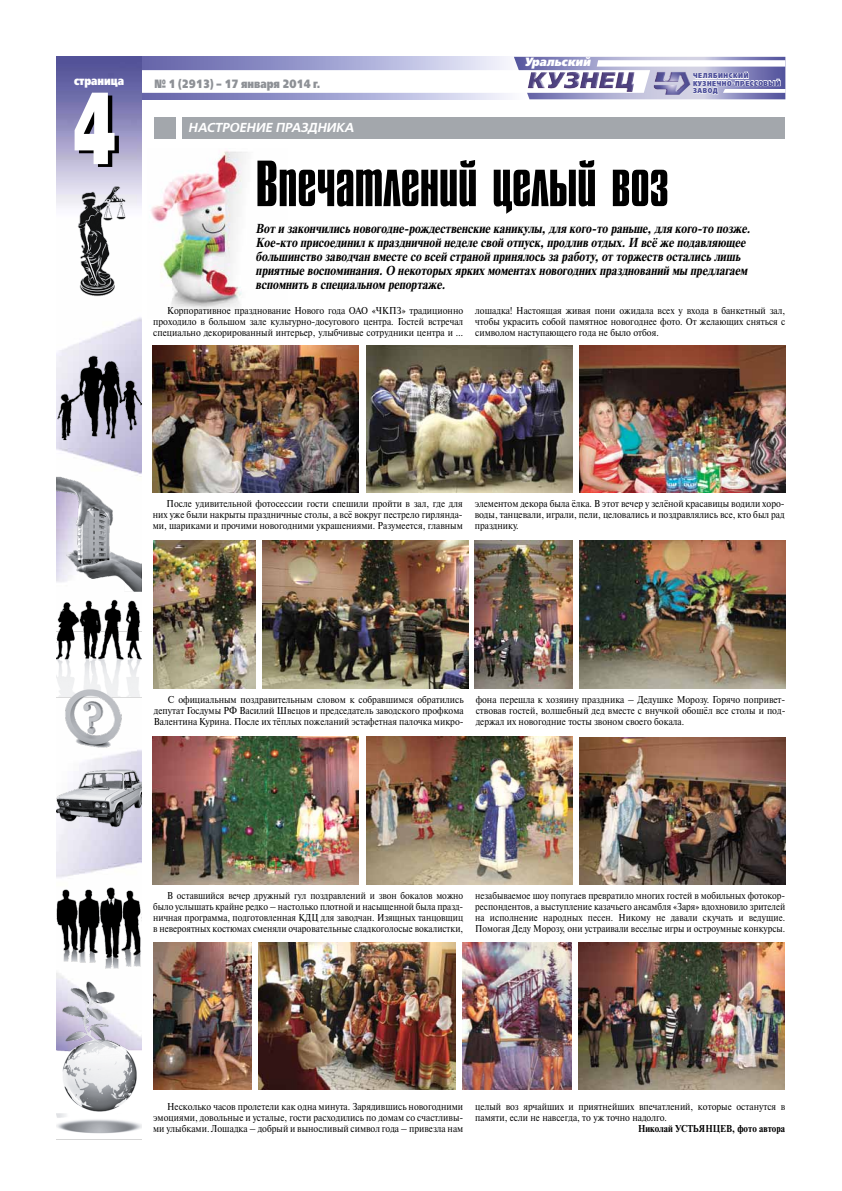
<style>
.page{position:relative;width:842px;height:1191px;background:#fff}
.page>*{position:absolute;margin:0;border:0;box-sizing:border-box;transform-origin:0 0}
.t1{font:102px "Free Set Black C";color:#000;scale:.58 1}
.t2{font:65px "Star C";color:#000;scale:.9 1}
.t3{font:italic 700 13px/14px "Newton C";color:#000;scale:.9 1}
.t4{font:italic 700 13px "Free Set C";color:#fff}
.t5{font:12px "Free Set Black C";color:#8e9196;scale:.8 1}
.t6{font:italic 12px "Free Set Black C";color:#fff;scale:.9 1}
.t7{font:12px "Free Set Black C";color:#fff;scale:.8 1}
.t8{font:10px/11px "Newton C";color:#000;text-align:justify;scale:.9 1}
.t9{font:10px/11px "Newton C";color:#000;text-align:justify;scale:.88 1}
.t10{font:700 10px "Newton C";color:#000;scale:.9 1}
.t11{font:7.1px/7.3px "Free Set Black C";letter-spacing:.1em;color:#51539c;scale:.8 1}
</style>
<div class="page">
<svg style="left:56px;top:57px;width:730px;height:42px"></svg>
<img style="left:557px;top:72px;width:78px;height:20px">
<img style="left:57px;top:66px;width:85px;height:1074px">
<img style="left:151px;top:151px;width:96px;height:159px">
<div style="left:182px;top:117px;width:603px;height:21px;background:#a3a7ac"></div>
<div style="left:154px;top:117px;width:22px;height:21px;background:#a3a7ac"></div>
<img style="left:153px;top:345px;width:206px;height:148px">
<img style="left:153px;top:737px;width:206px;height:147px">
<img style="left:154px;top:541px;width:102px;height:147px">
<img style="left:153px;top:942px;width:99px;height:147px">
<img style="left:474px;top:541px;width:99px;height:147px">
<img style="left:463px;top:942px;width:109px;height:147px">
<img style="left:366px;top:345px;width:206px;height:148px">
<img style="left:366px;top:737px;width:206px;height:147px">
<img style="left:262px;top:541px;width:206px;height:147px">
<img style="left:259px;top:942px;width:197px;height:147px">
<img style="left:580px;top:346px;width:206px;height:147px">
<img style="left:579px;top:737px;width:206px;height:147px">
<img style="left:579px;top:541px;width:206px;height:147px">
<img style="left:579px;top:942px;width:206px;height:147px">
<p class="t6" style="left:525px;top:54px;width:75px">Уральский</p>
<p class="t11" style="left:693px;top:73px;width:111px">ЧЕЛЯБИНСКИЙ<br>КУЗНЕЧНО-ПРЕССОВЫЙ<br>ЗАВОД</p>
<p class="t7" style="left:74px;top:73px;width:64px">страница</p>
<p class="t5" style="left:154px;top:76px;width:209px">№ 1 (2913) – 17 января 2014 г.</p>
<h1 class="t1" style="left:77px;top:67px;width:77px">4</h1>
<h3 class="t4" style="left:188px;top:120px;width:167px">НАСТРОЕ НИЕ ПРАЗДНИКА</h3>
<h2 class="t2" style="left:256px;top:151px;width:460px">Впечатлений целый воз</h2>
<p class="t3" style="left:256px;top:221px;width:554px">Вот и закончились новогодне-рождественские каникулы,для кого-то раньше,для кого-то позже.<br>Кое-кто присоединил к праздничной неделе свой отпуск,продлив отдых.И всё же подавляющее большинство заводчан вместе со всей страной принялось за работу,от торжеств остались лишь приятные воспоминания.О некоторых ярких моментах новогодних празднований мы предлагаем вспомнить в специальном репортаже.</p>
<p class="t8" style="left:153px;top:305px;width:346px;text-indent:14px">Корпоративное празднование Нового года ОАО «ЧКПЗ» традиционно проходило в большом зале культурно-досугового центра. Гостей встречал специально декорированный интерьер, улыбчивые сотрудники центра и …</p>
<p class="t8" style="left:475px;top:305px;width:346px">лошадка! Настоящая живая пони ожидала всех у входа в банкетный зал, чтобы украсить собой памятное новогоднее фото. От желающих сняться с символом наступающего года не было отбоя.</p>
<p class="t8" style="left:153px;top:498px;width:346px;text-indent:14px">После удивительной фотосессии гости спешили пройти в зал, где для них уже были накрыты праздничные столы, а всё вокруг пестрело гирлянда&shy;ми, шариками и прочими новогодними украшениями. Разумеется, главным</p>
<p class="t8" style="left:475px;top:498px;width:346px">элементом декора была ёлка. В этот вечер у зелёной красавицы водили хоро&shy;воды, танцевали, играли, пели, целовались и поздравлялись все, кто был рад празднику.</p>
<p class="t8" style="left:154px;top:694px;width:346px;text-indent:14px">С официальным поздравительным словом к собравшимся обратились депутат Госдумы РФ Василий Швецов и председатель заводского профкома Валентина Курина. После их тёплых пожеланий эстафетная палочка микро-</p>
<p class="t8" style="left:476px;top:694px;width:346px">фона перешла к хозяину праздника – Дедушке Морозу. Горячо попривет&shy;ствовав гостей, волшебный дед вместе с внучкой обошёл все столы и под&shy;держал их новогодние тосты звоном своего бокала.</p>
<p class="t9" style="left:153px;top:890px;width:354px;text-indent:14px">В оставшийся вечер дружный гул поздравлений и звон бокалов можно было услышать крайне редко – настолько плотной и насыщенной была празд&shy;ничная программа, подготовленная КДЦ для заводчан. Изящных танцовщиц в невероятных костюмах сменяли очаровательные сладкоголосые вокалистки,</p>
<p class="t9" style="left:475px;top:890px;width:354px">незабываемое шоу попугаев превратило многих гостей в мобильных фотокор&shy;респондентов, а выступление казачьего ансамбля «Заря» вдохновило зрителей на исполнение народных песен. Никому не давали скучать и ведущие.<br>Помогая Деду Морозу, они устраивали веселые игры и остроумные конкурсы.</p>
<p class="t8" style="left:153px;top:1100px;width:346px;text-indent:14px">Несколько часов пролетели как одна минута. Зарядившись новогодними эмоциями, довольные и усталые, гости расходились по домам со счастливы&shy;ми улыбками. Лошадка – добрый и выносливый символ года – привезла нам</p>
<p class="t8" style="left:475px;top:1100px;width:346px">целый воз ярчайших и приятнейших впечатлений, которые останутся в памяти, если не навсегда, то уж точно надолго.</p>
<p class="t10" style="left:638px;top:1122px;width:165px">Николай УСТЬЯНЦЕВ, фото автора</p>
</div>
